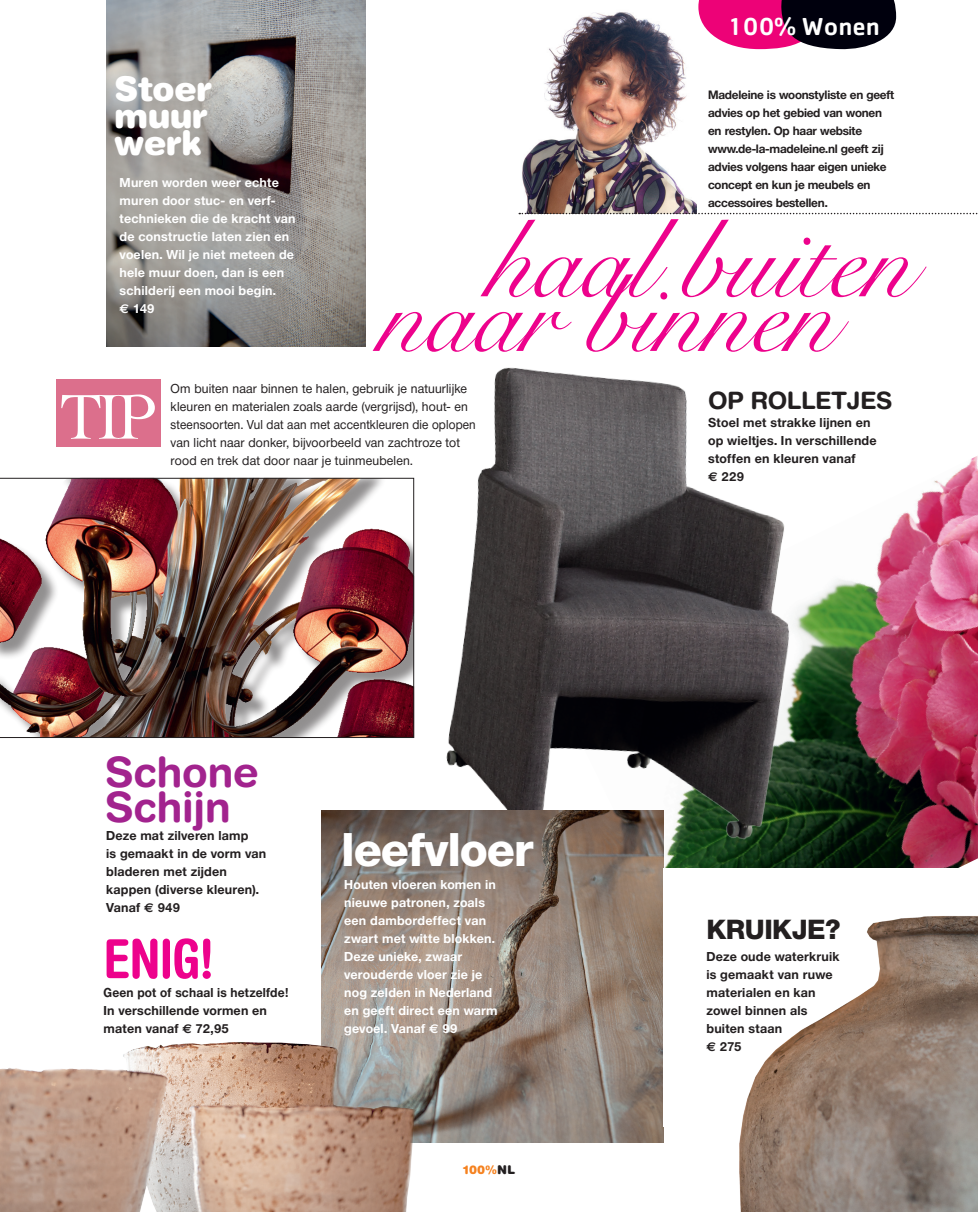
<style>
.page{position:relative;width:978px;height:1212px;background:#fff}
.page>*{position:absolute;margin:0;border:0;box-sizing:border-box;transform-origin:0 0}
.t1{font:110.7px "Snell Roundhand";color:#ed028c}
.kadertekst{font:66.75px "Cochin";color:#fff}
.t2{font:700 condensed 54px "Helvetica Rounded";color:#ed028c}
.t3{font:800 46.05px "Helvetica Neue";letter-spacing:-.025em;color:#fff}
.vraag{font:700 42px/34.5px "Helvetica Rounded";letter-spacing:-.005em;color:#a2238e}
.t4{font:900 34.05px/27px "Helvetica Rounded";letter-spacing:-.02em;color:#fff}
.t5{font:800 27px "Helvetica Neue";letter-spacing:-.02em;color:#231f20}
.label{font:500 25.5px "Cachet Std";color:#fff}
.t6{font:700 24px "Helvetica Rounded";letter-spacing:-.02em;color:#231f20}
.kadertekst-2{font:700 12.75px/18px "Neue Helvetica BQ";letter-spacing:.015em;color:#fff}
.kadertekst-3{font:700 12.75px/18px "Neue Helvetica BQ";letter-spacing:.015em;color:#231f20}
.kadertekst_light{font:12.75px/18px "Neue Helvetica BQ";letter-spacing:.015em;color:#231f20}
.kadertekst-4{font:700 12.75px/18px "Neue Helvetica BQ";letter-spacing:.015em;color:#231f20;scale:.96 1}
.t7{font:700 12px/18px "Neue Helvetica BQ";letter-spacing:-.02em;color:#231f20}
.t8{font:900 12px "Helvetica Rounded";color:#f58220}
.s1{font-family:"Euro Sans"}
.s2{color:#231f20}
</style>
<div class="page">
<img style="left:519px;top:12px;width:177px;height:201px">
<svg style="left:698px;top:0;width:198px;height:50px;background:#7a2154"></svg>
<img style="left:895px;top:456px;width:83px;height:412px">
<img style="left:107px;top:0;width:259px;height:346px">
<img style="left:397px;top:367px;width:498px;height:501px">
<svg style="left:519px;top:213px;width:459px;height:1px"></svg>
<img style="left:0;top:478px;width:414px;height:260px">
<div style="left:56px;top:379px;width:105px;height:68px;background:#dc6f8c"></div>
<img style="left:321px;top:810px;width:342px;height:332px">
<img style="left:0;top:978px;width:430px;height:234px">
<img style="left:739px;top:916px;width:239px;height:296px">
<p class="label" style="left:727px;top:11px;width:154px">100% Wonen</p>
<p class="t4" style="left:114px;top:75px;width:100px">Stoer</p>
<p class="t4" style="left:114px;top:102px;width:95px">muur werk</p>
<p class="t7" style="left:708px;top:86px;width:188px">Madeleine is woonstyliste en geeft advies op het gebied van wonen en restylen. Op haar website</p>
<p class="t7" style="left:708px;top:140px;width:180px">www.de-la-madeleine.nl geeft zij advies volgens haar eigen unieke concept en kun je meubels en accessoires bestellen.</p>
<p class="kadertekst-2" style="left:120px;top:173px;width:178px">Muren worden weer echte muren door stuc- en verf&shy;technieken die de kracht van de constructie laten zien en voelen. Wil je niet meteen de hele muur doen, dan is een schilderij een mooi begin.<br><span class="s1">€</span> 149</p>
<p class="t1" style="left:487px;top:197px;width:428px">haal buiten</p>
<p class="t1" style="left:379px;top:252px;width:458px">naar binnen</p>
<p class="t6" style="left:708px;top:385px;width:186px">OP ROLLETJES</p>
<p class="kadertekst-3" style="left:708px;top:413px;width:170px">Stoel met strakke lijnen en op wieltjes. In verschillende stoffen en kleuren vanaf<br><span class="s1">€</span> 229</p>
<p class="kadertekst_light" style="left:171px;top:379px;width:307px">Om buiten naar binnen te halen, gebruik je natuurlijke kleuren en materialen zoals aarde (vergrijsd), hout- en steensoorten. Vul dat aan met accentkleuren die oplopen van licht naar donker, bijvoorbeeld van zachtroze tot rood en trek dat door naar je tuinmeubelen.</p>
<p class="kadertekst" style="left:59px;top:379px;width:100px">TIP</p>
<p class="vraag" style="left:105px;top:754px;width:155px">Schone<br>Schijn</p>
<p class="kadertekst-3" style="left:106px;top:826px;width:162px">Deze mat zilveren lamp<br>is gemaakt in de vorm van bladeren met zijden kappen (diverse kleuren).<br>Vanaf <span class="s1">€</span> 949</p>
<p class="t2" style="left:104px;top:926px;width:112px">ENIG!</p>
<p class="kadertekst-4" style="left:104px;top:983px;width:194px">Geen pot of schaal is hetzelfde!<br>In verschillende vormen en maten vanaf <span class="s1">€</span> 72,95</p>
<p class="t3" style="left:341px;top:822px;width:194px">leefvloer</p>
<p class="kadertekst-2" style="left:344px;top:875px;width:155px">Houten vloeren komen in nieuwe patronen, zoals een dambordeffect van zwart met witte blokken.<br>Deze unieke, zwaar verouderde vloer zie je nog zelden in Nederland en geeft direct een warm gevoel. Vanaf <span class="s1">€</span> 99</p>
<p class="t8" style="left:463px;top:1162px;width:54px">100%<span class="s2">NL</span></p>
<p class="t5" style="left:706px;top:913px;width:136px">KRUIKJE?</p>
<p class="kadertekst-3" style="left:706px;top:947px;width:135px">Deze oude waterkruik is gemaakt van ruwe materialen en kan zowel binnen als buiten staan<br><span class="s1">€</span> 275</p>
</div>
